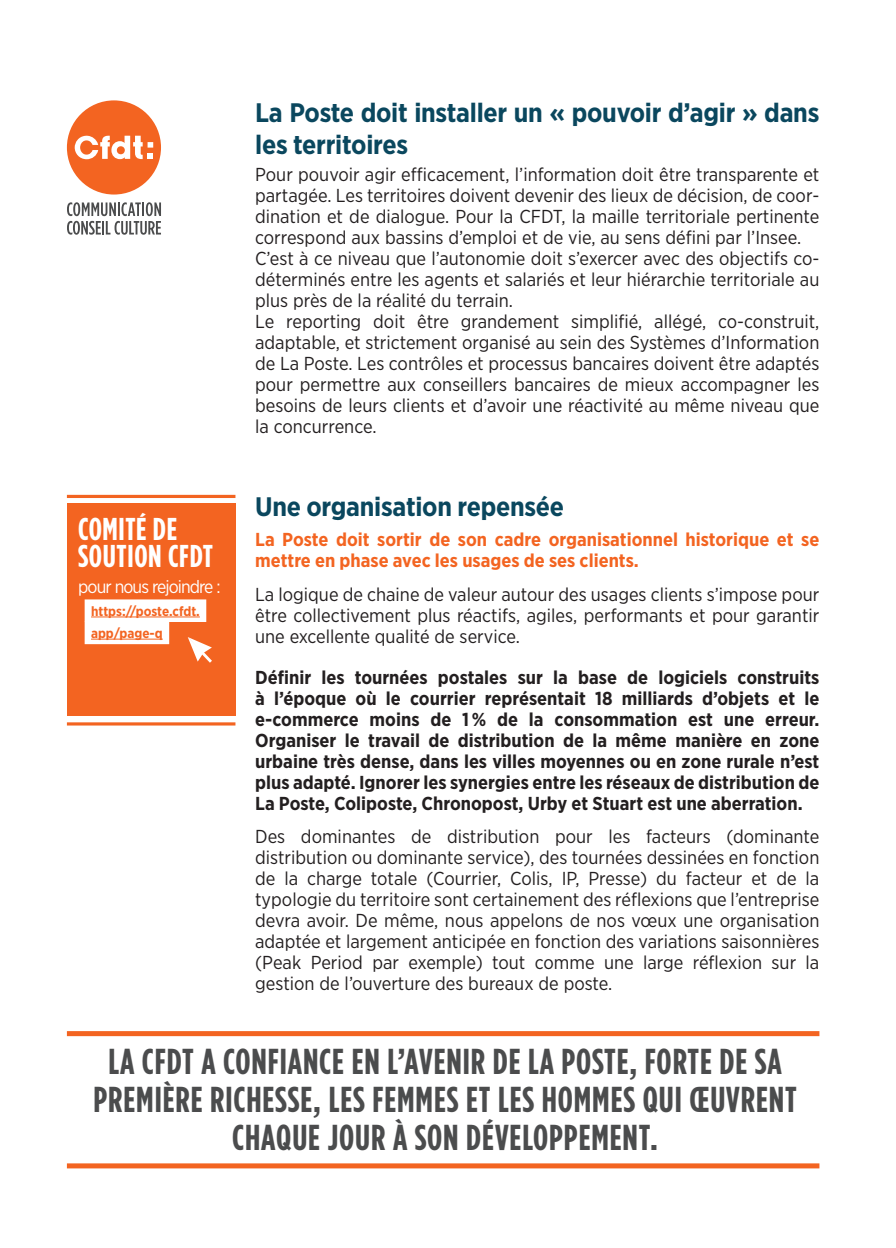
<style>
.page{position:relative;width:896px;height:1248px;background:#fff}
.page>*{position:absolute;margin:0;border:0;box-sizing:border-box;transform-origin:0 0}
.t1{font:700 36px/38px "Gotham Condensed";letter-spacing:.025em;color:#4b4c4d;text-align:center}
.texte_courant{font:700 31.6px/27px "Gotham Condensed";letter-spacing:.02em;color:#fff}
.t2{font:700 26.8px/32px "Gotham Narrow";letter-spacing:-.01em;color:#0a475e}
.t3{font:18.8px/21px "Gotham Narrow";color:#231f20;text-align:justify}
.t4{font:700 18.8px/21px "Gotham Narrow";color:#231f20;text-align:justify}
.t5{font:700 18.8px/21px "Gotham Narrow";color:#f36421}
.t6{font:18px "Gotham Narrow";letter-spacing:-.05em;color:#fff}
.t7{font:700 13.6px "Gotham Narrow";color:#f36421}
</style>
<div class="page">
<div style="left:67px;top:100px;width:94px;height:94px;background:#f36421;border-radius:50%"></div>
<svg style="left:75px;top:136px;width:78px;height:23px"></svg>
<svg style="left:67px;top:202px;width:94px;height:33px"></svg>
<hr style="left:67px;top:495px;width:168px;height:3px;background:#f36421">
<hr style="left:67px;top:722px;width:168px;height:3px;background:#f36421">
<div style="left:67px;top:1163px;width:752px;height:5px;background:#f36421"></div>
<svg style="left:67px;top:1031px;width:752px;height:5px;background:#f36726"></svg>
<div style="left:67px;top:503px;width:168px;height:212px;background:#f36421"></div>
<div style="left:85px;top:599px;width:121px;height:23px;background:#fff"></div>
<hr style="left:91px;top:616px;width:109px;height:1px;background:#f36421">
<div style="left:85px;top:621px;width:84px;height:23px;background:#fff"></div>
<hr style="left:91px;top:638px;width:72px;height:1px;background:#f36421">
<svg style="left:188px;top:637px;width:24px;height:25px"></svg>
<p class="texte_courant" style="left:78px;top:515px;width:136px">COMITÉ DE<br>SOUTION CFDT</p>
<p class="t6" style="left:78px;top:576px;width:144px">pour nous rejoindre :</p>
<p class="t7" style="left:91px;top:602px;width:110px">https://poste.cfdt.</p>
<p class="t7" style="left:91px;top:624px;width:73px">app/page-q</p>
<p class="t2" style="left:255px;top:96px;width:566px">La Poste doit installer un « pouvoir d’agir » dans les territoires</p>
<p class="t3" style="left:255px;top:163px;width:566px">Pour pouvoir agir efficacement, l’information doit être transparente et partagée. Les territoires doivent devenir des lieux de décision, de coor&shy;dination et de dialogue. Pour la CFDT, la maille territoriale pertinente correspond aux bassins d’emploi et de vie, au sens défini par l’Insee.</p>
<p class="t3" style="left:255px;top:247px;width:566px">C’est à ce niveau que l’autonomie doit s’exercer avec des objectifs co&shy;déterminés entre les agents et salariés et leur hiérarchie territoriale au plus près de la réalité du terrain.</p>
<p class="t3" style="left:255px;top:310px;width:566px">Le reporting doit être grandement simplifié, allégé, co-construit, adaptable, et strictement organisé au sein des Systèmes d’Information de La Poste. Les contrôles et processus bancaires doivent être adaptés pour permettre aux conseillers bancaires de mieux accompagner les besoins de leurs clients et d’avoir une réactivité au même niveau que la concurrence.</p>
<p class="t2" style="left:255px;top:490px;width:310px">Une organisation repensée</p>
<p class="t5" style="left:255px;top:529px;width:566px">La Poste doit sortir de son cadre organisationnel historique et se mettre en phase avec les usages de ses clients.</p>
<p class="t3" style="left:255px;top:583px;width:566px">La logique de chaine de valeur autour des usages clients s’impose pour être collectivement plus réactifs, agiles, performants et pour garantir une excellente qualité de service.</p>
<p class="t4" style="left:255px;top:666px;width:566px">Définir les tournées postales sur la base de logiciels construits à l’époque où le courrier représentait 18 milliards d’objets et le e-commerce moins de 1 % de la consommation est une erreur.<br>Organiser le travail de distribution de la même manière en zone urbaine très dense, dans les villes moyennes ou en zone rurale n’est plus adapté. Ignorer les synergies entre les réseaux de distribution de La Poste, Coliposte, Chronopost, Urby et Stuart est une aberration.</p>
<p class="t3" style="left:255px;top:825px;width:566px">Des dominantes de distribution pour les facteurs (dominante distribution ou dominante service), des tournées dessinées en fonction de la charge totale (Courrier, Colis, IP, Presse) du facteur et de la typologie du territoire sont certainement des réflexions que l’entreprise devra avoir. De même, nous appelons de nos vœux une organisation adaptée et largement anticipée en fonction des variations saisonnières (Peak Period par exemple) tout comme une large réflexion sur la gestion de l’ouverture des bureaux de poste.</p>
<p class="t1" style="left:94px;top:1042px;width:705px">LA CFDT A CONFIANCE EN L’AVENIR DE LA POSTE, FORTE DE SA<br>PREMIÈRE RICHESSE, LES FEMMES ET LES HOMMES QUI ŒUVRENT<br>CHAQUE JOUR À SON DÉVELOPPEMENT.</p>
</div>
